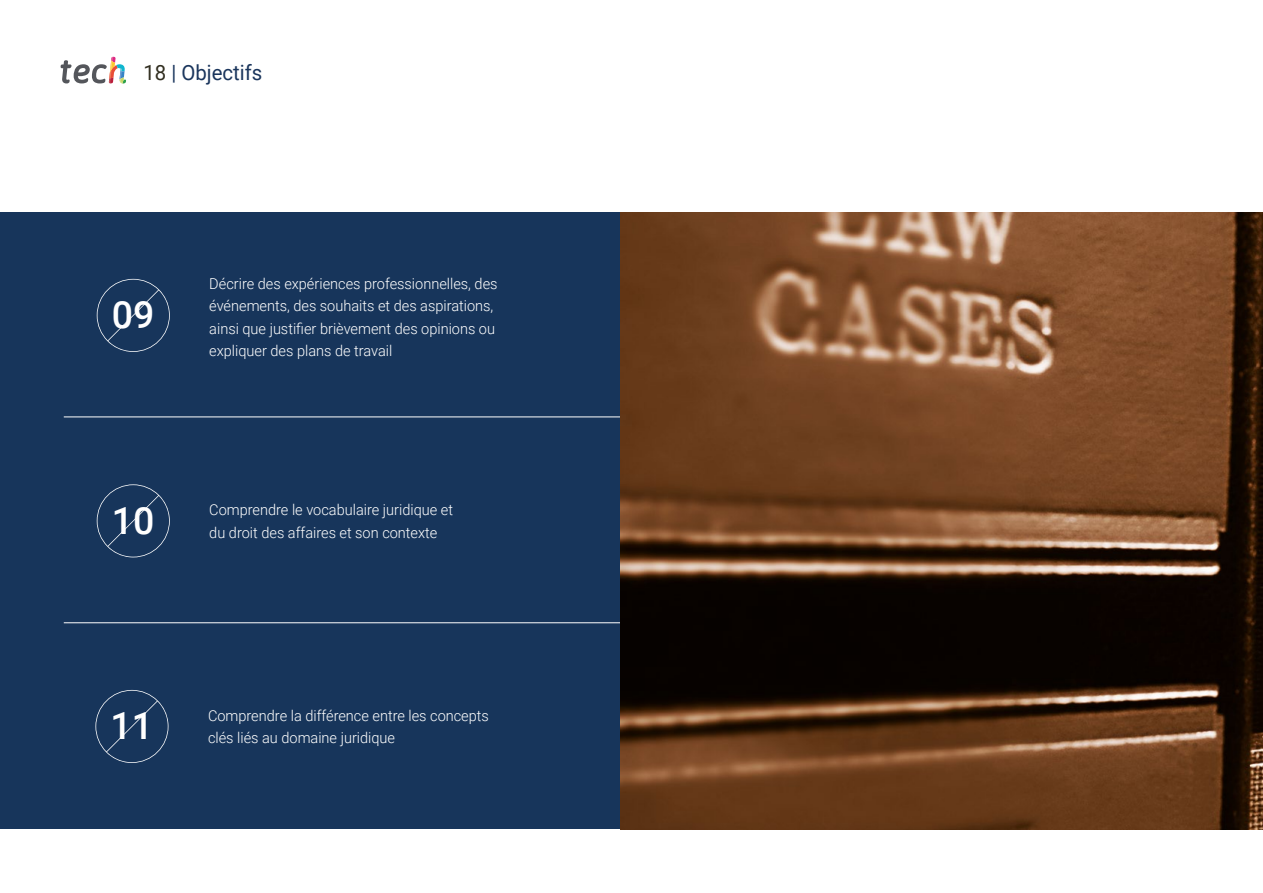
<style>
.page{position:relative;width:1263px;height:893px;background:#fff}
.page>*{position:absolute;margin:0;border:0;box-sizing:border-box;transform-origin:0 0}
.t1{font:500 37.5px "Roboto";color:#fff}
.t2{font:21px "Roboto";color:#1a355c}
.t3{font:300 15px/22.5px "Roboto";color:#fff}
.s1{color:#312e20}
</style>
<div class="page">
<svg style="left:61px;top:57px;width:65px;height:27px"></svg>
<div style="left:0;top:213px;width:621px;height:616px;background:#17355b"></div>
<hr style="left:64px;top:622px;width:1199px;height:1px;background:#fff">
<hr style="left:64px;top:417px;width:1199px;height:1px;background:#fff">
<svg style="left:95px;top:690px;width:73px;height:73px"></svg>
<img style="left:621px;top:213px;width:642px;height:616px">
<svg style="left:97px;top:279px;width:73px;height:73px"></svg>
<svg style="left:97px;top:484px;width:73px;height:73px"></svg>
<h2 class="t2" style="left:144px;top:57px;width:120px"><span class="s1">18</span> | Objectifs</h2>
<h1 class="t1" style="left:112px;top:288px;width:44px">09</h1>
<p class="t3" style="left:209px;top:272px;width:290px">Décrire des expériences professionnelles, des événements, des souhaits et des aspirations, ainsi que justifier brièvement des opinions ou expliquer des plans de travail</p>
<h1 class="t1" style="left:112px;top:494px;width:44px">10</h1>
<p class="t3" style="left:209px;top:498px;width:245px">Comprendre le vocabulaire juridique et du droit des affaires et son contexte</p>
<h1 class="t1" style="left:111px;top:699px;width:44px">11</h1>
<p class="t3" style="left:208px;top:704px;width:282px">Comprendre la différence entre les concepts</p>
<p class="t3" style="left:208px;top:726px;width:189px">clés liés au domaine juridique</p>
</div>
